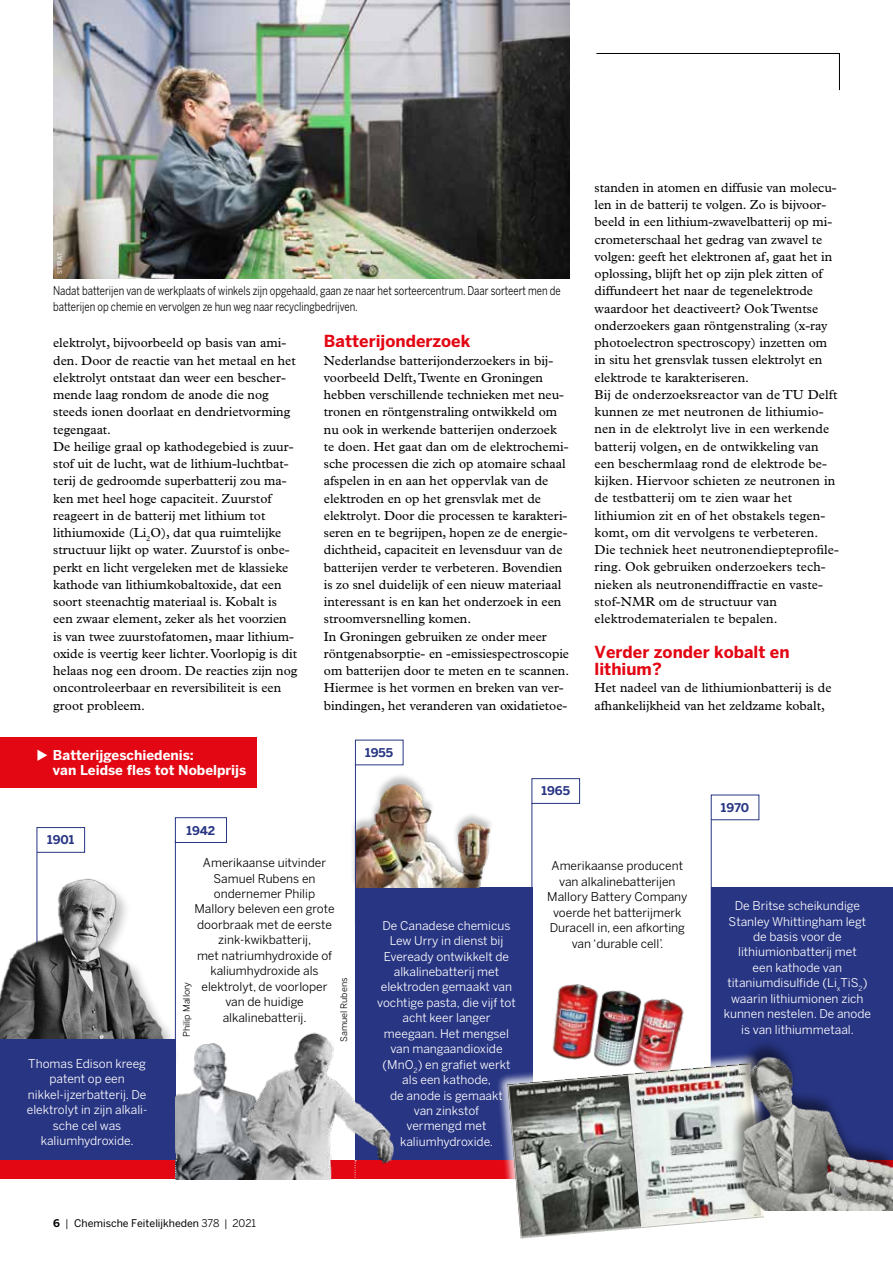
<style>
.page{position:relative;width:893px;height:1263px;background:#fff}
.page>*{position:absolute;margin:0;border:0;box-sizing:border-box;transform-origin:0 0}
.t1{font:700 16.5px/17.2px "Benton Sans";color:#e30613}
.t2{font:700 13.5px/15.5px "Benton Sans";color:#fff}
.t3{font:13.2px/17.2px "Plantin Std";color:#000}
.t4{font:12px/15.5px "Benton Sans";color:#fff;text-align:center}
.t5{font:12px/15.5px "Benton Sans";color:#000;text-align:center}
.t6{font:12px/15.5px "Benton Sans";color:#000;scale:.8 1}
.t7{font:700 12px "Benton Sans";color:#283583}
.t8{font:10.5px "Benton Sans";color:#000}
.t9{font:9px "Benton Sans";color:#000}
.t10{font:6px "Benton Sans";color:#fff}
.s1{font-weight:700}
.s2{font-style:inherit}
</style>
<div class="page">
<svg style="left:596px;top:53px;width:244px;height:38px"></svg>
<hr style="left:37px;top:853px;width:1px;height:102px;background:#283583">
<img style="left:0;top:869px;width:175px;height:171px">
<div style="left:0;top:1040px;width:176px;height:139px;background:#283583"></div>
<div style="left:355px;top:887px;width:177px;height:292px;background:#283583"></div>
<div style="left:712px;top:887px;width:181px;height:292px;background:#283583"></div>
<hr style="left:531px;top:803px;width:1px;height:282px;background:#283583">
<hr style="left:711px;top:820px;width:1px;height:260px;background:#283583">
<hr style="left:175px;top:840px;width:1px;height:216px;background:#283583">
<div style="left:37px;top:827px;width:48px;height:26px;border:1px solid #283583"></div>
<div style="left:531px;top:778px;width:49px;height:26px;border:1px solid #283583"></div>
<div style="left:175px;top:817px;width:52px;height:26px;border:1px solid #283583"></div>
<div style="left:0;top:1160px;width:893px;height:19px;background:#e30613"></div>
<img style="left:176px;top:1043px;width:62px;height:136px">
<img style="left:238px;top:1032px;width:156px;height:147px">
<div style="left:350px;top:773px;width:144px;height:114px;background:#000;opacity:.25"></div>
<img style="left:356px;top:773px;width:138px;height:115px">
<hr style="left:355px;top:764px;width:1px;height:162px;background:#283583">
<img style="left:552px;top:984px;width:132px;height:67px">
<svg style="left:175px;top:1160px;width:2px;height:20px"></svg>
<svg style="left:355px;top:1160px;width:1px;height:19px"></svg>
<div style="left:711px;top:795px;width:48px;height:25px;border:1px solid #283583"></div>
<img style="left:498px;top:1051px;width:230px;height:188px">
<img style="left:507px;top:1063px;width:257px;height:175px">
<div style="left:728px;top:1038px;width:165px;height:174px;background:#000;opacity:.5"></div>
<img style="left:729px;top:1054px;width:164px;height:157px">
<img style="left:53px;top:0;width:516px;height:278px">
<div style="left:0;top:738px;width:257px;height:50px;background:#e30613"></div>
<p class="t10" style="left:56px;top:274px;width:23px;rotate:-90deg">STIBAT</p>
<p class="t6" style="left:53px;top:283px;width:636px">Nadat batterijen van de werkplaats of winkels zijn opgehaald, gaan ze naar het sorteercentrum. Daar sorteert men de batterijen op chemie en vervolgen ze hun weg naar recyclingbedrijven.</p>
<p class="t3" style="left:53px;top:334px;width:246px">elektrolyt, bijvoorbeeld op basis van ami&shy;den. Door de reactie van het metaal en het elektrolyt ontstaat dan weer een bescher&shy;mende laag rondom de anode die nog steeds ionen doorlaat en dendrietvorming tegengaat.<br>De heilige graal op kathodegebied is zuur&shy;stof uit de lucht, wat de lithium-luchtbat&shy;terij de gedroomde superbatterij zou ma&shy;ken met heel hoge capaciteit. Zuurstof reageert in de batterij met lithium tot lithiumoxide (Li<sub>2</sub>O), dat qua ruimtelijke structuur lijkt op water. Zuurstof is onbe&shy;perkt en licht vergeleken met de klassieke kathode van lithiumkobaltoxide, dat een soort steenachtig materiaal is. Kobalt is een zwaar element, zeker als het voorzien is van twee zuurstofatomen, maar lithium&shy;oxide is veertig keer lichter. Voorlopig is dit helaas nog een droom. De reacties zijn nog oncontroleerbaar en reversibiliteit is een groot probleem.</p>
<p class="t1" style="left:324px;top:332px;width:148px">Batterijonderzoek</p>
<p class="t3" style="left:324px;top:352px;width:247px">Nederlandse batterijonderzoekers in bij&shy;voorbeeld Delft, Twente en Groningen hebben verschillende technieken met neu&shy;tronen en röntgenstraling ontwikkeld om nu ook in werkende batterijen onderzoek te doen. Het gaat dan om de elektrochemi&shy;sche processen die zich op atomaire schaal afspelen in en aan het oppervlak van de elektroden en op het grensvlak met de elektrolyt. Door die processen te karakteri&shy;seren en te begrijpen, hopen ze de energie&shy;dichtheid, capaciteit en levensduur van de batterijen verder te verbeteren. Bovendien is zo snel duidelijk of een nieuw materiaal interessant is en kan het onderzoek in een stroomversnelling komen.<br>In Groningen gebruiken ze onder meer röntgenabsorptie- en -emissiespectroscopie om batterijen door te meten en te scannen.<br>Hiermee is het vormen en breken van ver&shy;bindingen, het veranderen van oxidatietoe-</p>
<p class="t2" style="left:53px;top:747px;width:195px;text-indent:-16px">◆ Batterijgeschiedenis:<br>van Leidse fles tot Nobelprijs</p>
<p class="t7" style="left:47px;top:833px;width:29px">1901</p>
<p class="t7" style="left:187px;top:823px;width:30px">1942</p>
<p class="t7" style="left:365px;top:745px;width:29px">1955</p>
<p class="t7" style="left:541px;top:784px;width:30px">1965</p>
<p class="t3" style="left:595px;top:179px;width:246px">standen in atomen en diffusie van molecu&shy;len in de batterij te volgen. Zo is bijvoor&shy;beeld in een lithium-zwavelbatterij op mi&shy;crometerschaal het gedrag van zwavel te volgen: geeft het elektronen af, gaat het in oplossing, blijft het op zijn plek zitten of diffundeert het naar de tegenelektrode waardoor het deactiveert? Ook Twentse onderzoekers gaan röntgenstraling (x-ray photoelectron spectroscopy) inzetten om in situ het grensvlak tussen elektrolyt en elektrode te karakteriseren.<br>Bij de onderzoeksreactor van de TU Delft kunnen ze met neutronen de lithiumio&shy;nen in de elektrolyt live in een werkende batterij volgen, en de ontwikkeling van een beschermlaag rond de elektrode be&shy;kijken. Hiervoor schieten ze neutronen in de testbatterij om te zien waar het lithiumion zit en of het obstakels tegen&shy;komt, om dit vervolgens te verbeteren.<br>Die techniek heet neutronendiepteprofile&shy;ring. Ook gebruiken onderzoekers tech&shy;nieken als neutronendiffractie en vaste&shy;stof-NMR om de structuur van elektrodematerialen te bepalen.</p>
<p class="t1" style="left:595px;top:643px;width:197px">Verder zonder kobalt en lithium?</p>
<p class="t3" style="left:595px;top:679px;width:238px">Het nadeel van de lithiumionbatterij is de afhankelijkheid van het zeldzame kobalt,</p>
<p class="t7" style="left:721px;top:800px;width:30px">1970</p>
<p class="t4" style="left:27px;top:1055px;width:122px">Thomas Edison kreeg patent op een nikkel-ijzerbatterij. De elektrolyt in zijn alkali&shy;sche cel was kaliumhydroxide.</p>
<p class="t5" style="left:194px;top:855px;width:142px">Amerikaanse uitvinder<br>Samuel Rubens en ondernemer Philip<br>Mallory beleven een grote doorbraak met de eerste zink-kwikbatterij,<br>met natriumhydroxide of kaliumhydroxide als elektrolyt, de voorloper van de huidige alkalinebatterij.</p>
<p class="t9" style="left:181px;top:1037px;width:57px;rotate:-90deg">Philip Mallory</p>
<p class="t9" style="left:339px;top:1042px;width:66px;rotate:-90deg">Samuel Rubens</p>
<p class="t8" style="left:53px;top:1217px;width:204px"><span class="s1">6</span> <span class="s2">|</span> Chemische Feitelijkheden <span class="s2">378 | 2021</span></p>
<p class="t4" style="left:377px;top:917px;width:140px">De Canadese chemicus<br>Lew Urry in dienst bij<br>Eveready ontwikkelt de alkalinebatterij met elektroden gemaakt van vochtige pasta, die vijf tot acht keer langer meegaan. Het mengsel van mangaandioxide (MnO<sub>2</sub>) en grafiet werkt als een kathode,<br>de anode is gemaakt<br>van zinkstof<br>vermengd met kaliumhydroxide.</p>
<p class="t5" style="left:547px;top:858px;width:142px">Amerikaanse producent van alkalinebatterijen<br>Mallory Battery Company voerde het batterijmerk<br>Duracell in, een afkorting van ‘durable cell’.</p>
<p class="t4" style="left:724px;top:898px;width:149px">De Britse scheikundige<br>Stanley Whittingham legt de basis voor de lithiumionbatterij met<br>een kathode van titaniumdisulfide (Li<sub>x</sub>TiS<sub>2</sub>) waarin lithiumionen zich kunnen nestelen. De anode is van lithiummetaal.</p>
</div>
